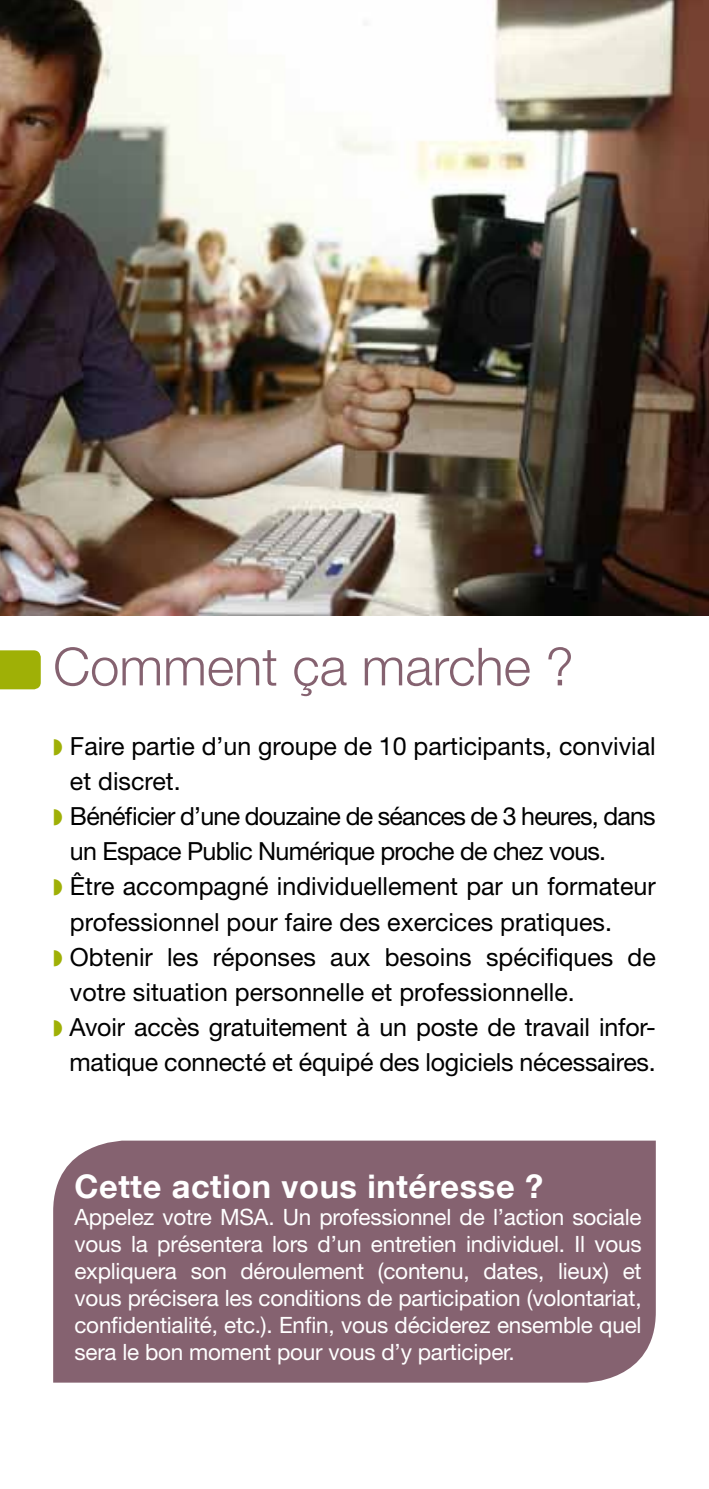
<style>
.page{position:relative;width:709px;height:1489px;background:#fff}
.page>*{position:absolute;margin:0;border:0;box-sizing:border-box;transform-origin:0 0}
.t1{font:300 52.5px "Helvetica Neue";color:#856270}
.t2{font:700 32.5px "Helvetica Neue LT Com";letter-spacing:.02em;color:#fff}
.t3{font:25px "Helvetica Neue";color:#000}
.t4{font:25px "Helvetica Neue";letter-spacing:-.03em;color:#000}
.t5{font:22.5px/27px "Helvetica Neue";letter-spacing:-.01em;color:#fff;text-align:justify}
.s1{color:#9fb006}
</style>
<div class="page">
<div style="left:0;top:650px;width:41px;height:39px;background:#9fb006"></div>
<img style="left:0;top:0;width:709px;height:615px">
<div style="left:53px;top:1140px;width:603px;height:242px;background:#856270"></div>
<h1 class="t1" style="left:53px;top:634px;width:522px">Comment ça marche ?</h1>
<p class="t3" style="left:53px;top:731px;width:604px"><span class="s1">◗</span> Faire partie d’un groupe de 10 participants, convivial</p>
<p class="t3" style="left:70px;top:766px;width:112px">et discret.</p>
<p class="t4" style="left:53px;top:801px;width:604px"><span class="s1">◗</span> Bénéficier d’une douzaine de séances de 3 heures, dans</p>
<p class="t4" style="left:70px;top:836px;width:537px">un Espace Public Numérique proche de chez vous.</p>
<p class="t3" style="left:53px;top:871px;width:604px"><span class="s1">◗</span> Être accompagné individuellement par un formateur</p>
<p class="t3" style="left:70px;top:906px;width:543px">professionnel pour faire des exercices pratiques.</p>
<p class="t3" style="left:53px;top:941px;width:604px"><span class="s1">◗</span> Obtenir les réponses aux besoins spécifiques de</p>
<p class="t3" style="left:70px;top:976px;width:506px">votre situation personnelle et professionnelle.</p>
<p class="t3" style="left:53px;top:1011px;width:604px"><span class="s1">◗</span> Avoir accès gratuitement à un poste de travail infor-</p>
<p class="t3" style="left:69px;top:1046px;width:587px">matique connecté et équipé des logiciels nécessaires.</p>
<h2 class="t2" style="left:74px;top:1166px;width:470px">Cette action vous intéresse ?</h2>
<p class="t5" style="left:74px;top:1203px;width:568px">Appelez votre MSA. Un professionnel de l’action sociale vous la présentera lors d’un entretien individuel. Il vous expliquera son déroulement (contenu, dates, lieux) et vous précisera les conditions de participation (volontariat, confidentialité, etc.). Enfin, vous déciderez ensemble quel sera le bon moment pour vous d’y participer.</p>
</div>
